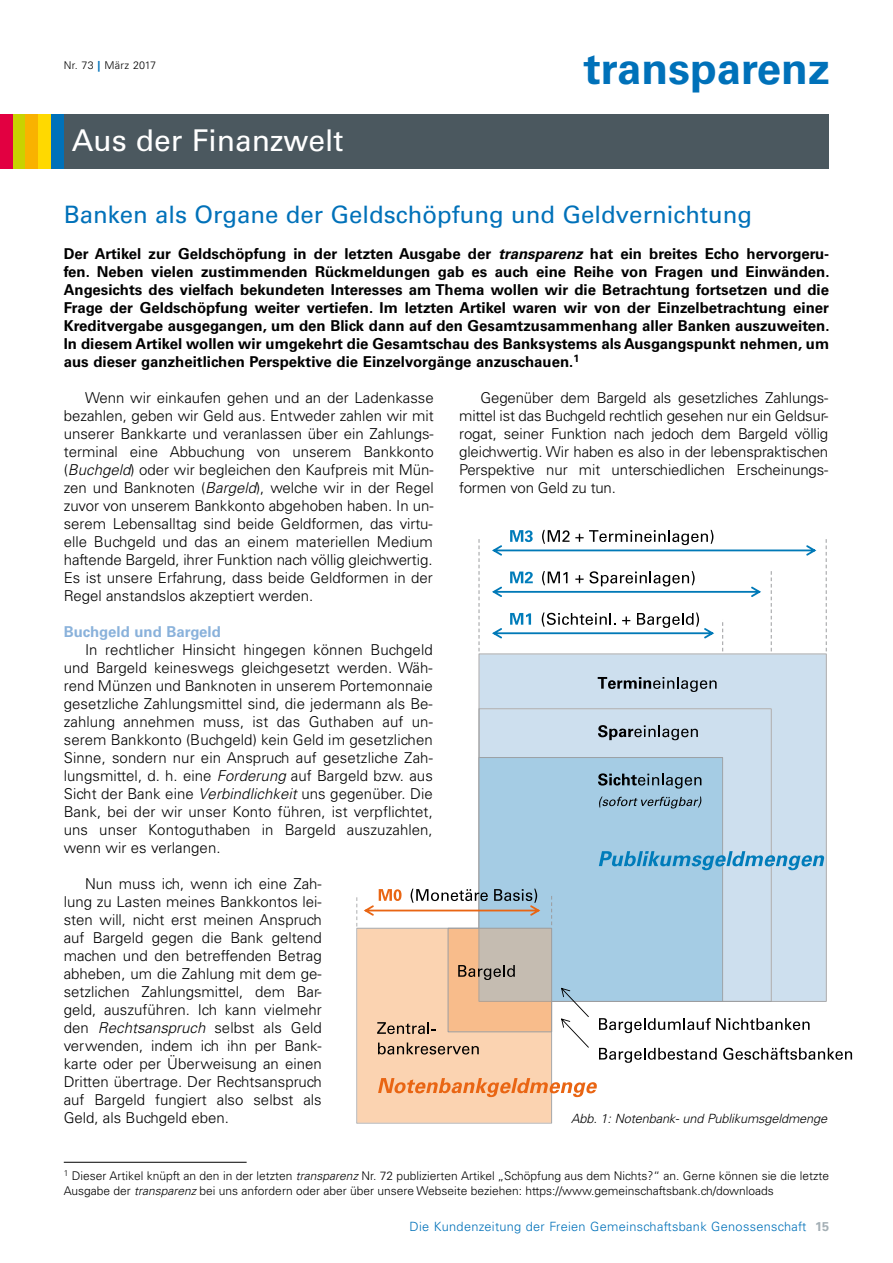
<style>
.page{position:relative;width:893px;height:1263px;background:#fff}
.page>*{position:absolute;margin:0;border:0;box-sizing:border-box;transform-origin:0 0}
.t1{font:700 43.8px "Univers";color:#0071b9}
.t2{font:30px "Univers";color:#fff}
.t3{font:24px "Univers";color:#0071b9}
.t4{font:300 15px/18px "Univers";color:#000;text-align:justify}
.t5{font:700 15px/18px "Univers";color:#000;text-align:justify}
.t6{font:700 15px "Univers";color:#8ab2db}
.t7{font:300 12.75px "Univers";letter-spacing:.025em;color:#0071b9}
.t8{font:italic 300 12.75px "Univers";letter-spacing:-.01em;color:#000}
.t9{font:300 12px/15px "Univers";color:#000}
.t10{font:300 10.8px "Univers";letter-spacing:.025em;color:#000}
.s1{font-weight:700;color:#0071b9}
.s2{font-style:italic}
.s3{font-weight:700;color:#a4afb5}
</style>
<div class="page">
<div style="left:64px;top:115px;width:765px;height:54px;background:#4b585f"></div>
<div style="left:0;top:115px;width:13px;height:54px;background:#e20041"></div>
<div style="left:51px;top:115px;width:13px;height:54px;background:#0071b9"></div>
<div style="left:13px;top:115px;width:13px;height:54px;background:#c9d200"></div>
<div style="left:26px;top:115px;width:12px;height:54px;background:#f9b200"></div>
<div style="left:38px;top:115px;width:13px;height:54px;background:#ffd900"></div>
<hr style="left:64px;top:1162px;width:183px;height:1px;background:#000">
<div style="left:479px;top:653px;width:348px;height:236px;background:#cddfee"></div>
<div style="left:479px;top:708px;width:293px;height:181px;background:#cddfee"></div>
<div style="left:479px;top:757px;width:244px;height:132px;background:#a5cce4"></div>
<svg style="left:598px;top:773px;width:103px;height:15px"></svg>
<svg style="left:599px;top:796px;width:103px;height:12px"></svg>
<svg style="left:598px;top:677px;width:119px;height:15px"></svg>
<svg style="left:598px;top:725px;width:100px;height:15px"></svg>
<svg style="left:479px;top:539px;width:1px;height:112px"></svg>
<svg style="left:826px;top:539px;width:1px;height:112px"></svg>
<svg style="left:771px;top:571px;width:1px;height:80px"></svg>
<svg style="left:722px;top:622px;width:1px;height:29px"></svg>
<svg style="left:492px;top:530px;width:324px;height:26px"></svg>
<svg style="left:492px;top:571px;width:269px;height:26px"></svg>
<svg style="left:492px;top:612px;width:222px;height:26px"></svg>
<svg style="left:599px;top:851px;width:225px;height:19px"></svg>
<svg style="left:356px;top:889px;width:496px;height:235px"></svg>
<p class="t10" style="left:64px;top:59px;width:94px">Nr. 73 <span class="s1">|</span> März 2017</p>
<h1 class="t1" style="left:584px;top:43px;width:248px">transparenz</h1>
<h2 class="t2" style="left:72px;top:122px;width:273px">Aus der Finanzwelt</h2>
<h3 class="t3" style="left:64px;top:200px;width:690px">Banken als Organe der Geldschöpfung und Geldvernichtung</h3>
<p class="t5" style="left:64px;top:244px;width:767px">Der Artikel zur Geldschöpfung in der letzten Ausgabe der <span class="s2">transparenz</span> hat ein breites Echo hervorgeru&shy;fen. Neben vielen zustimmenden Rückmeldungen gab es auch eine Reihe von Fragen und Einwänden.<br>Angesichts des vielfach bekundeten Interesses am Thema wollen wir die Betrachtung fortsetzen und die Frage der Geldschöpfung weiter vertiefen. Im letzten Artikel waren wir von der Einzelbetrachtung einer Kreditvergabe ausgegangen, um den Blick dann auf den Gesamtzusammenhang aller Banken auszuweiten.<br>In diesem Artikel wollen wir umgekehrt die Gesamtschau des Banksystems als Ausgangspunkt nehmen, um aus dieser ganzheitlichen Perspektive die Einzelvorgänge anzuschauen.<sup>1</sup></p>
<p class="t4" style="left:64px;top:388px;width:371px;text-indent:21px">Wenn wir einkaufen gehen und an der Ladenkasse bezahlen, geben wir Geld aus. Entweder zahlen wir mit unserer Bankkarte und veranlassen über ein Zahlungs&shy;terminal eine Abbuchung von unserem Bankkonto (<span class="s2">Buchgeld</span>) oder wir begleichen den Kaufpreis mit Mün&shy;zen und Banknoten (<span class="s2">Bargeld</span>), welche wir in der Regel zuvor von unserem Bankkonto abgehoben haben. In un&shy;serem Lebensalltag sind beide Geldformen, das virtu&shy;elle Buchgeld und das an einem materiellen Medium haftende Bargeld, ihrer Funktion nach völlig gleichwertig.<br>Es ist unsere Erfahrung, dass beide Geldformen in der Regel anstandslos akzeptiert werden.</p>
<p class="t6" style="left:64px;top:622px;width:159px">Buchgeld und Bargeld</p>
<p class="t4" style="left:64px;top:640px;width:371px;text-indent:21px">In rechtlicher Hinsicht hingegen können Buchgeld und Bargeld keineswegs gleichgesetzt werden. Wäh&shy;rend Münzen und Banknoten in unserem Portemonnaie gesetzliche Zahlungsmittel sind, die jedermann als Be&shy;zahlung annehmen muss, ist das Guthaben auf un&shy;serem Bankkonto (Buchgeld) kein Geld im gesetzlichen Sinne, sondern nur ein Anspruch auf gesetzliche Zah&shy;lungsmittel, d. h. eine <span class="s2">Forderung</span> auf Bargeld bzw. aus Sicht der Bank eine <span class="s2">Verbindlichkeit</span> uns gegenüber. Die Bank, bei der wir unser Konto führen, ist verpflichtet, uns unser Kontoguthaben in Bargeld auszuzahlen, wenn wir es verlangen.</p>
<p class="t4" style="left:64px;top:874px;width:260px;text-indent:21px">Nun muss ich, wenn ich eine Zah&shy;lung zu Lasten meines Bankkontos lei&shy;sten will, nicht erst meinen Anspruch auf Bargeld gegen die Bank geltend machen und den betreffenden Betrag abheben, um die Zahlung mit dem ge&shy;setzlichen Zahlungsmittel, dem Bar&shy;geld, auszuführen. Ich kann vielmehr den <span class="s2">Rechtsanspruch</span> selbst als Geld verwenden, indem ich ihn per Bank&shy;karte oder per Überweisung an einen Dritten übertrage. Der Rechtsanspruch auf Bargeld fungiert also selbst als Geld, als Buchgeld eben.</p>
<p class="t4" style="left:459px;top:388px;width:371px;text-indent:21px">Gegenüber dem Bargeld als gesetzliches Zahlungs&shy;mittel ist das Buchgeld rechtlich gesehen nur ein Geldsur&shy;rogat, seiner Funktion nach jedoch dem Bargeld völlig gleichwertig. Wir haben es also in der lebenspraktischen Perspektive nur mit unterschiedlichen Erscheinungs&shy;formen von Geld zu tun.</p>
<p class="t8" style="left:571px;top:1110px;width:258px">Abb. 1: Notenbank- und Publikumsgeldmenge</p>
<p class="t9" style="left:64px;top:1168px;width:767px"><sup>1</sup> Dieser Artikel knüpft an den in der letzten <span class="s2">transparenz</span> Nr. 72 publizierten Artikel „Schöpfung aus dem Nichts?“ an. Gerne können sie die letzte<br>Ausgabe der <span class="s2">transparenz</span> bei uns anfordern oder aber über unsere Webseite beziehen: https://www.gemeinschaftsbank.ch/downloads</p>
<p class="t7" style="left:410px;top:1218px;width:421px">Die Kundenzeitung der Freien Gemeinschaftsbank Genossenschaft <span class="s3">15</span></p>
</div>
